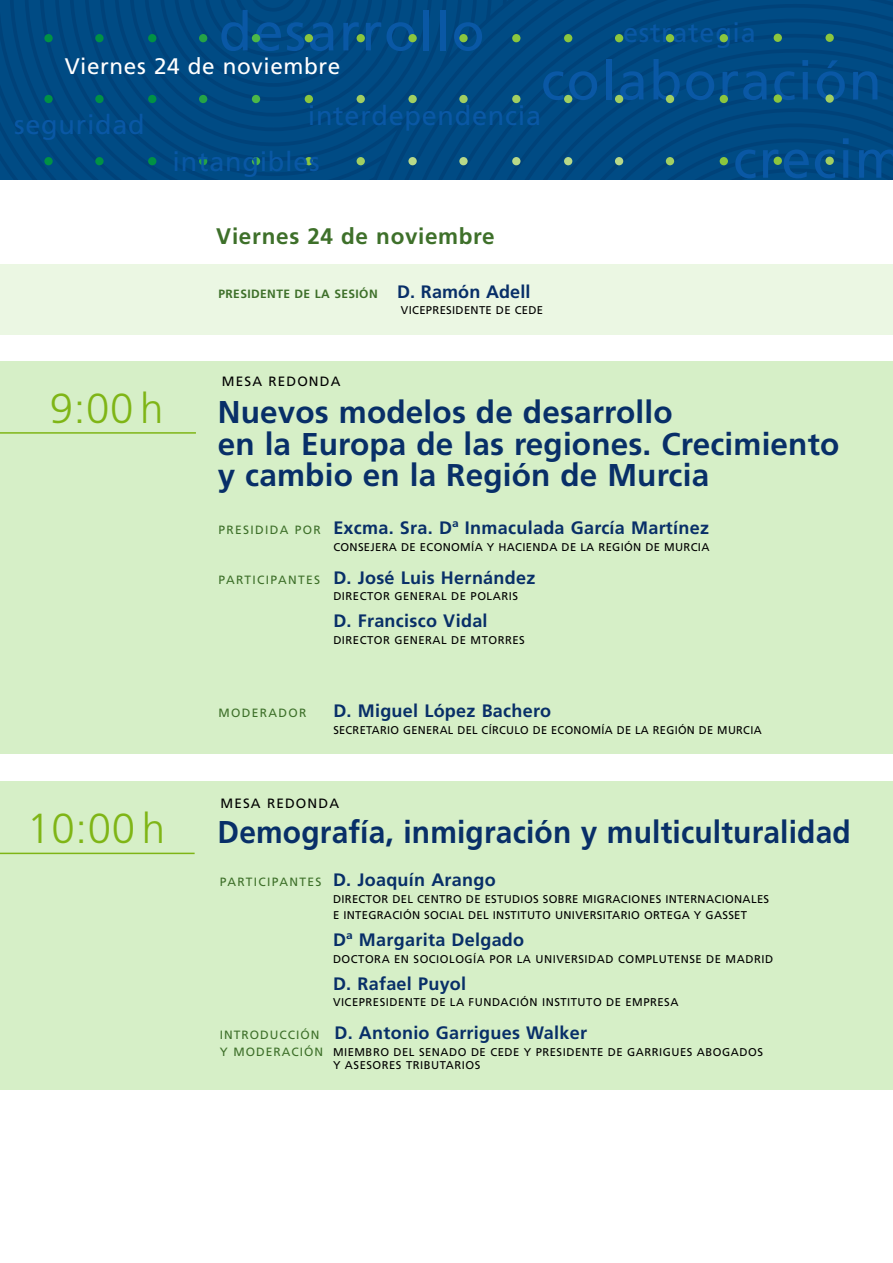
<style>
.page{position:relative;width:893px;height:1263px;background:#fff}
.page>*{position:absolute;margin:0;border:0;box-sizing:border-box;transform-origin:0 0}
.t1{font:54px "Frutiger";letter-spacing:.03em;color:#0a58a5}
.t2{font:300 42px "Frutiger";color:#7fb516}
.t3{font:700 31.5px/31.5px "Frutiger";letter-spacing:.005em;color:#082f68}
.t4{font:700 31.5px "Frutiger";letter-spacing:.005em;color:#082f68;scale:.95 1}
.t5{font:27px/46.3px "Frutiger";letter-spacing:.03em;color:#0a58a5}
.t6{font:22.5px "Frutiger";letter-spacing:.03em;color:#fff}
.t7{font:700 22.5px "Frutiger";letter-spacing:.03em;color:#3e702a}
.t8{font:700 18px "Frutiger";letter-spacing:.015em;color:#082f68}
.t9{font:13.5px "Frutiger";letter-spacing:.085em;color:#000}
.t10{font:700 12px "Frutiger";letter-spacing:.035em;color:#3e702a}
.t11{font:12px "Frutiger";letter-spacing:.11em;color:#3e702a}
.t12{font:11.25px/16.5px "Frutiger";letter-spacing:.03em;color:#000}
.s1{font-size:18px;color:#082f68}
.s2{font-weight:400;font-size:12px;color:#3e702a}
.s3{font-weight:300;font-size:42px;color:#7fb516}
.s4{font-size:12px;color:#3e702a}
</style>
<div class="page">
<svg style="left:0;top:0;width:337px;height:179px;background:#004881"></svg>
<svg style="left:337px;top:0;width:13px;height:179px;background:#004881"></svg>
<svg style="left:350px;top:0;width:542px;height:179px;background:#004881"></svg>
<div style="left:719px;top:34px;width:9px;height:8px;background:#8bc63e;border-radius:50%"></div>
<div style="left:719px;top:95px;width:9px;height:8px;background:#8bc63e;border-radius:50%"></div>
<div style="left:719px;top:157px;width:9px;height:8px;background:#8bc63e;border-radius:50%"></div>
<div style="left:665px;top:34px;width:9px;height:8px;background:#8bc63e;border-radius:50%"></div>
<div style="left:665px;top:95px;width:9px;height:8px;background:#a2cf62;border-radius:50%"></div>
<div style="left:665px;top:157px;width:9px;height:8px;background:#a2cf62;border-radius:50%"></div>
<div style="left:615px;top:34px;width:8px;height:8px;background:#8bc63e;border-radius:50%"></div>
<div style="left:615px;top:95px;width:8px;height:8px;background:#a2cf62;border-radius:50%"></div>
<div style="left:615px;top:157px;width:8px;height:8px;background:#b8d989;border-radius:50%"></div>
<div style="left:564px;top:34px;width:8px;height:8px;background:#8bc63e;border-radius:50%"></div>
<div style="left:564px;top:95px;width:8px;height:8px;background:#a2cf62;border-radius:50%"></div>
<div style="left:564px;top:157px;width:8px;height:8px;background:#b8d989;border-radius:50%"></div>
<div style="left:512px;top:34px;width:8px;height:8px;background:#8bc63e;border-radius:50%"></div>
<div style="left:512px;top:95px;width:8px;height:8px;background:#a2cf62;border-radius:50%"></div>
<div style="left:512px;top:157px;width:8px;height:8px;background:#b8d989;border-radius:50%"></div>
<div style="left:459px;top:34px;width:8px;height:8px;background:#8bc63e;border-radius:50%"></div>
<div style="left:459px;top:95px;width:8px;height:8px;background:#a2cf62;border-radius:50%"></div>
<div style="left:459px;top:157px;width:8px;height:8px;background:#b8d989;border-radius:50%"></div>
<div style="left:408px;top:34px;width:9px;height:8px;background:#8bc63e;border-radius:50%"></div>
<div style="left:408px;top:95px;width:9px;height:8px;background:#a2cf62;border-radius:50%"></div>
<div style="left:408px;top:157px;width:9px;height:8px;background:#b8d989;border-radius:50%"></div>
<div style="left:356px;top:34px;width:9px;height:8px;background:#8bc63e;border-radius:50%"></div>
<div style="left:356px;top:95px;width:9px;height:8px;background:#a2cf62;border-radius:50%"></div>
<div style="left:356px;top:157px;width:9px;height:8px;background:#a2cf62;border-radius:50%"></div>
<div style="left:305px;top:34px;width:8px;height:8px;background:#8bc63e;border-radius:50%"></div>
<div style="left:305px;top:95px;width:8px;height:8px;background:#8bc63e;border-radius:50%"></div>
<div style="left:305px;top:157px;width:8px;height:8px;background:#8bc63e;border-radius:50%"></div>
<div style="left:252px;top:34px;width:8px;height:8px;background:#4cb848;border-radius:50%"></div>
<div style="left:252px;top:95px;width:8px;height:8px;background:#4cb848;border-radius:50%"></div>
<div style="left:252px;top:157px;width:8px;height:8px;background:#4cb848;border-radius:50%"></div>
<div style="left:199px;top:34px;width:8px;height:8px;background:#25a346;border-radius:50%"></div>
<div style="left:199px;top:95px;width:8px;height:8px;background:#25a346;border-radius:50%"></div>
<div style="left:199px;top:157px;width:8px;height:8px;background:#25a346;border-radius:50%"></div>
<div style="left:148px;top:34px;width:8px;height:8px;background:#009145;border-radius:50%"></div>
<div style="left:148px;top:95px;width:8px;height:8px;background:#009145;border-radius:50%"></div>
<div style="left:148px;top:157px;width:8px;height:8px;background:#009145;border-radius:50%"></div>
<div style="left:95px;top:34px;width:9px;height:8px;background:#009145;border-radius:50%"></div>
<div style="left:95px;top:95px;width:9px;height:8px;background:#009145;border-radius:50%"></div>
<div style="left:95px;top:157px;width:9px;height:8px;background:#009145;border-radius:50%"></div>
<div style="left:44px;top:34px;width:9px;height:8px;background:#009145;border-radius:50%"></div>
<div style="left:44px;top:95px;width:9px;height:8px;background:#009145;border-radius:50%"></div>
<div style="left:44px;top:157px;width:9px;height:8px;background:#009145;border-radius:50%"></div>
<div style="left:825px;top:34px;width:8px;height:8px;background:#8bc63e;border-radius:50%"></div>
<div style="left:825px;top:94px;width:8px;height:9px;background:#a2cf62;border-radius:50%"></div>
<div style="left:825px;top:157px;width:8px;height:8px;background:#a2cf62;border-radius:50%"></div>
<div style="left:773px;top:34px;width:9px;height:8px;background:#8bc63e;border-radius:50%"></div>
<div style="left:773px;top:94px;width:9px;height:9px;background:#8bc63e;border-radius:50%"></div>
<div style="left:773px;top:157px;width:9px;height:8px;background:#8bc63e;border-radius:50%"></div>
<div style="left:0;top:264px;width:892px;height:71px;background:#ebf7e3"></div>
<div style="left:0;top:782px;width:892px;height:308px;background:#d6efc7"></div>
<div style="left:0;top:361px;width:892px;height:393px;background:#d6efc7"></div>
<hr style="left:0;top:853px;width:195px;height:1px;background:#7fb516">
<hr style="left:0;top:432px;width:196px;height:2px;background:#7fb516">
<h1 class="t1" style="left:219px;top:10px;width:267px">desarrollo</h1>
<h3 class="t5" style="left:623px;top:11px;width:134px">estrategia</h3>
<h3 class="t6" style="left:65px;top:57px;width:277px">Viernes 24 de noviembre</h3>
<h3 class="t5" style="left:14px;top:103px;width:132px">seguridad</h3>
<h3 class="t5" style="left:173px;top:95px;width:370px;text-indent:135px">interdependencia intangibles</h3>
<h1 class="t1" style="left:541px;top:59px;width:342px">colaboración</h1>
<h1 class="t1" style="left:733px;top:137px;width:171px">crecim</h1>
<h3 class="t7" style="left:216px;top:227px;width:280px">Viernes 24 de noviembre</h3>
<p class="t10" style="left:218px;top:289px;width:313px">PRESIDENTE DE LA SESIÓN <span class="s1">D. Ramón Adell</span></p>
<p class="t12" style="left:401px;top:303px;width:144px">VICEPRESIDENTE DE CEDE</p>
<h2 class="t2" style="left:50px;top:391px;width:115px">9:00 h</h2>
<p class="t9" style="left:222px;top:376px;width:120px">MESA REDONDA</p>
<h3 class="t3" style="left:218px;top:399px;width:623px">Nuevos modelos de desarrollo<br>en la Europa de las regiones. Crecimiento y cambio en la Región de Murcia</h3>
<h3 class="t8" style="left:218px;top:521px;width:492px"><span class="s2">PRESIDIDA POR</span> Excma. Sra. Dª Inmaculada García Martínez</h3>
<p class="t12" style="left:333px;top:539px;width:377px">CONSEJERA DE ECONOMÍA Y HACIENDA DE LA REGIÓN DE MURCIA</p>
<h3 class="t8" style="left:218px;top:570px;width:318px"><span class="s2">PARTICIPANTES</span> D. José Luis Hernández</h3>
<p class="t12" style="left:333px;top:589px;width:186px">DIRECTOR GENERAL DE POLARIS</p>
<h3 class="t8" style="left:333px;top:614px;width:156px">D. Francisco Vidal</h3>
<p class="t12" style="left:333px;top:632px;width:193px">DIRECTOR GENERAL DE MTORRES</p>
<p class="t11" style="left:218px;top:708px;width:89px">MODERADOR</p>
<h3 class="t8" style="left:333px;top:704px;width:219px">D. Miguel López Bachero</h3>
<p class="t12" style="left:333px;top:722px;width:430px">SECRETARIO GENERAL DEL CÍRCULO DE ECONOMÍA DE LA REGIÓN DE MURCIA</p>
<p class="t9" style="left:220px;top:798px;width:120px">MESA REDONDA</p>
<h3 class="t4" style="left:27px;top:820px;width:868px"><span class="s3">10:00 h</span> Demografía, inmigración y multiculturalidad</h3>
<h3 class="t8" style="left:220px;top:873px;width:277px"><span class="s2">PARTICIPANTES</span> D. Joaquín Arango</h3>
<p class="t12" style="left:333px;top:891px;width:437px">DIRECTOR DEL CENTRO DE ESTUDIOS SOBRE MIGRACIONES INTERNACIONALES<br>E INTEGRACIÓN SOCIAL DEL INSTITUTO UNIVERSITARIO ORTEGA Y GASSET</p>
<h3 class="t8" style="left:333px;top:933px;width:193px">Dª Margarita Delgado</h3>
<p class="t12" style="left:333px;top:951px;width:441px">DOCTORA EN SOCIOLOGÍA POR LA UNIVERSIDAD COMPLUTENSE DE MADRID</p>
<h3 class="t8" style="left:333px;top:976px;width:135px">D. Rafael Puyol</h3>
<p class="t12" style="left:333px;top:995px;width:347px">VICEPRESIDENTE DE LA FUNDACIÓN INSTITUTO DE EMPRESA</p>
<h3 class="t8" style="left:220px;top:1026px;width:369px"><span class="s2">INTRODUCCIÓN</span> D. Antonio Garrigues Walker</h3>
<p class="t12" style="left:333px;top:1046px;width:431px;line-height:13.5px;text-indent:-113px"><span class="s4">Y MODERACIÓN</span> MIEMBRO DEL SENADO DE CEDE Y PRESIDENTE DE GARRIGUES ABOGADOS<br>Y ASESORES TRIBUTARIOS</p>
</div>
